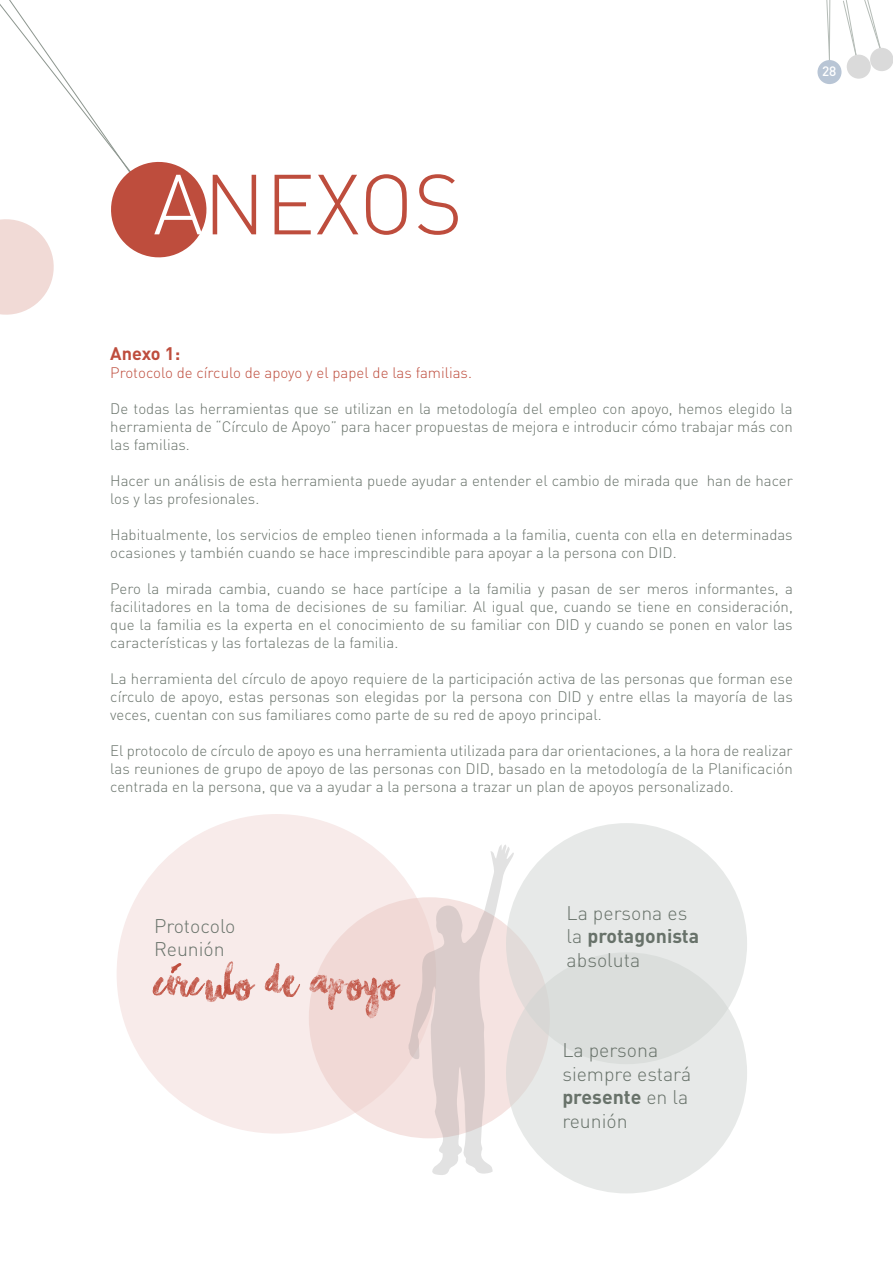
<style>
.page{position:relative;width:893px;height:1263px;background:#fff}
.page>*{position:absolute;margin:0;border:0;box-sizing:border-box;transform-origin:0 0}
.t1{font:300 83.7px "DIN";color:#be4d3d}
.t2{font:54px "Chasing Embers";color:#be4d3d}
.t3{font:300 19.5px/23.4px "DIN";color:#68726a}
.t4{font:700 18px "DIN";letter-spacing:-.005em;color:#be4d3d}
.t5{font:300 15px/18px "DIN";color:#68726a;text-align:justify}
.t6{font:300 15px "DIN";color:#be4d3d}
.t7{font:500 13.5px "DIN";color:#fff}
.s1{color:#fff}
.s2{font-weight:700}
</style>
<div class="page">
<svg style="left:826px;top:0;width:4px;height:60px"></svg>
<div style="left:817px;top:60px;width:25px;height:24px;background:#b8c5d5;border-radius:50%"></div>
<svg style="left:864px;top:0;width:17px;height:50px"></svg>
<svg style="left:843px;top:0;width:15px;height:61px"></svg>
<div style="left:847px;top:55px;width:24px;height:24px;background:#dadada;border-radius:50%"></div>
<div style="left:870px;top:48px;width:23px;height:23px;background:#dadada;border-radius:50%"></div>
<div style="left:117px;top:814px;width:319px;height:319px;background:#f8ebea;border-radius:50%"></div>
<div style="left:309px;top:897px;width:241px;height:241px;background:#f1d9d6;border-radius:50%"></div>
<svg style="left:0;top:0;width:207px;height:315px"></svg>
<svg style="left:409px;top:845px;width:114px;height:330px"></svg>
<div style="left:506px;top:823px;width:241px;height:241px;background:#e7e9e8;border-radius:50%"></div>
<div style="left:506px;top:952px;width:241px;height:241px;background:linear-gradient(to right,#e1e1df,#e4e8e7);border-radius:50%"></div>
<svg style="left:171px;top:963px;width:11px;height:11px"></svg>
<h1 class="t1" style="left:153px;top:148px;width:311px"><span class="s1">A</span>NEXOS</h1>
<p class="t7" style="left:822px;top:62px;width:16px">28</p>
<p class="t4" style="left:110px;top:342px;width:71px">Anexo 1:</p>
<p class="t6" style="left:110px;top:363px;width:363px">Protocolo de círculo de apoyo y el papel de las familias.</p>
<p class="t5" style="left:110px;top:399px;width:684px">De todas las herramientas que se utilizan en la metodología del empleo con apoyo, hemos elegido la herramienta de “Círculo de Apoyo” para hacer propuestas de mejora e introducir cómo trabajar más con las familias.</p>
<p class="t5" style="left:110px;top:471px;width:684px">Hacer un análisis de esta herramienta puede ayudar a entender el cambio de mirada que han de hacer los y las profesionales.</p>
<p class="t5" style="left:110px;top:525px;width:684px">Habitualmente, los servicios de empleo tienen informada a la familia, cuenta con ella en determinadas ocasiones y también cuando se hace imprescindible para apoyar a la persona con DID.</p>
<p class="t5" style="left:110px;top:579px;width:684px">Pero la mirada cambia, cuando se hace partícipe a la familia y pasan de ser meros informantes, a facilitadores en la toma de decisiones de su familiar. Al igual que, cuando se tiene en consideración, que la familia es la experta en el conocimiento de su familiar con DID y cuando se ponen en valor las características y las fortalezas de la familia.</p>
<p class="t5" style="left:110px;top:669px;width:684px">La herramienta del círculo de apoyo requiere de la participación activa de las personas que forman ese círculo de apoyo, estas personas son elegidas por la persona con DID y entre ellas la mayoría de las veces, cuentan con sus familiares como parte de su red de apoyo principal.</p>
<p class="t5" style="left:110px;top:741px;width:684px">El protocolo de círculo de apoyo es una herramienta utilizada para dar orientaciones, a la hora de realizar las reuniones de grupo de apoyo de las personas con DID, basado en la metodología de la Planificación centrada en la persona, que va a ayudar a la persona a trazar un plan de apoyos personalizado.</p>
<h3 class="t3" style="left:154px;top:913px;width:83px">Protocolo<br>Reunión</h3>
<h2 class="t2" style="left:154px;top:959px;width:246px">circulo de apoyo</h2>
<h3 class="t3" style="left:567px;top:900px;width:134px">La persona es la <span class="s2">protagonista </span>absoluta</h3>
<h3 class="t3" style="left:562px;top:1038px;width:131px">La persona siempre estará <span class="s2">presente</span> en la reunión</h3>
</div>
